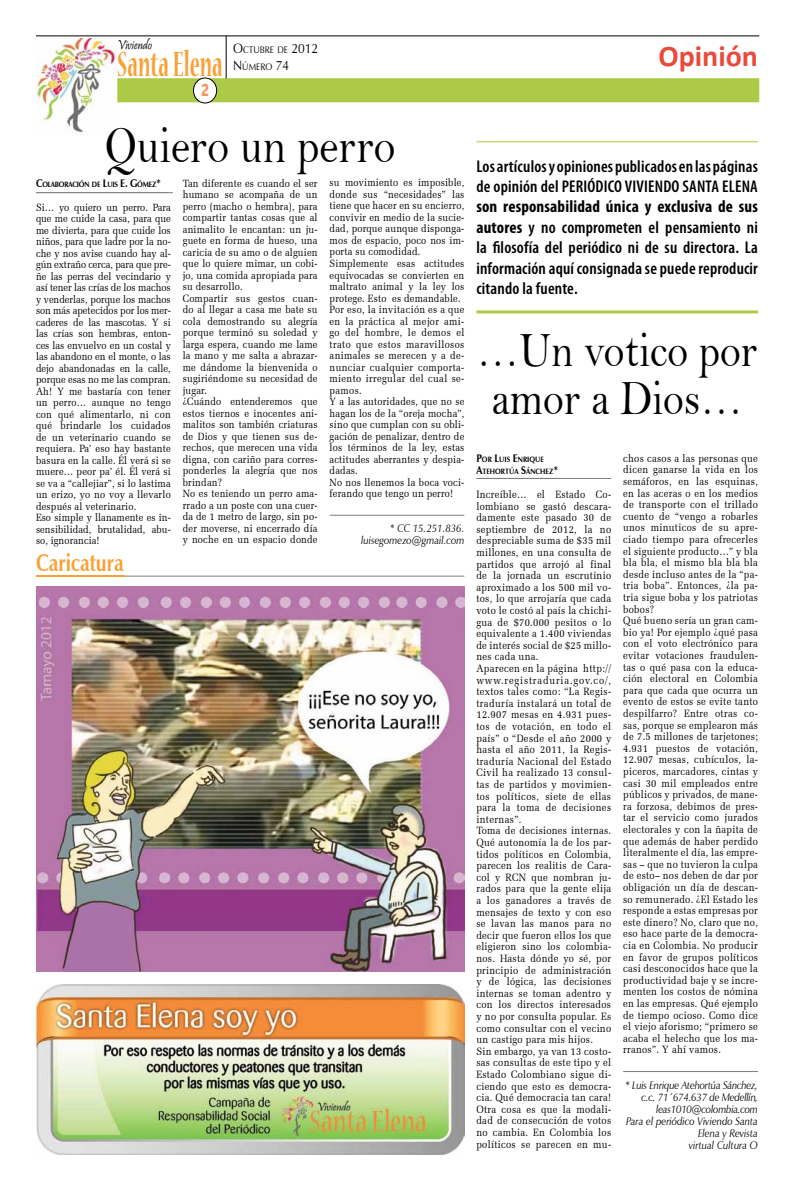
<style>
.page{position:relative;width:794px;height:1191px;background:#fff}
.page>*{position:absolute;margin:0;border:0;box-sizing:border-box;transform-origin:0 0}
.t1{font:52px "Bell";color:#000;scale:.85 1}
.t2{font:49.7px/48.5px "Bell";color:#000;scale:.85 1}
.t3{font:700 condensed 39px "Nueva Std";color:#f8a138;scale:.67 1}
.t4{font:700 30px "Calibri";color:#e94a3c}
.t5{font:26.2px "Lily UPC Bold";color:#f69263;scale:.57 1}
.t6{font:700 24px "Zapf Humanist 601 BT";color:#f8a138;scale:.8 1}
.t7{font:600 condensed 17px/20.4px "Myriad Pro";letter-spacing:.01em;color:#000}
.t8{font:13.5px "Pristina";color:#000;scale:.9 1}
.t9{font:italic 11px/12px "Zapf Humanist 601 BT";letter-spacing:-.02em;color:#000;text-align:right;scale:.9 1}
.t10{font:italic 11px/12px "Zapf Humanist 601 BT";color:#000;text-align:right;scale:.9 1}
.t11{font:10.6px/11.6px "Zapf Elliptical 711 BT";letter-spacing:.03em;color:#000;scale:.9 1}
.t12{font:10.5px/11.5px "Zapf Elliptical 711 BT";letter-spacing:.02em;color:#000;scale:.9 1}
.t13{font:10.5px/11.5px "Zapf Elliptical 711 BT";color:#000;scale:.9 1}
.t14{font:9.4px/16.2px "Zapf Humanist 601 BT";color:#000;scale:.9 1}
.t15{font:700 7.7px/12px "Zapf Humanist 601 BT";color:#000;scale:.9 1}
.t16{font:700 7.7px "Zapf Humanist 601 BT";letter-spacing:-.03em;color:#000;scale:.9 1}
.s1{font-size:13.5px}
.s2{font-size:11px}
.s3{font-weight:700}
</style>
<div class="page">
<img style="left:36px;top:38px;width:80px;height:95px">
<div style="left:117px;top:78px;width:642px;height:24px;background:#acca47"></div>
<hr style="left:36px;top:36px;width:723px;height:1px;background:#000">
<hr style="left:226px;top:36px;width:1px;height:42px;background:#000">
<div style="left:193px;top:78px;width:24px;height:25px;background:#fff;border-radius:50%"></div>
<div style="left:193px;top:78px;width:24px;height:25px;border:1px solid #000;border-radius:50%"></div>
<hr style="left:476px;top:310px;width:282px;height:3px;background:#acca47">
<hr style="left:476px;top:141px;width:282px;height:1px;background:#acca47">
<hr style="left:476px;top:478px;width:135px;height:1px;background:#7c7c7c">
<hr style="left:623px;top:1071px;width:135px;height:1px;background:#7c7c7c">
<hr style="left:329px;top:515px;width:135px;height:1px;background:#7c7c7c">
<hr style="left:36px;top:192px;width:137px;height:1px;background:#7c7c7c">
<img style="left:36px;top:984px;width:428px;height:171px">
<img style="left:36px;top:587px;width:428px;height:384px">
<hr style="left:36px;top:576px;width:428px;height:1px;background:#7c7c7c">
<hr style="left:36px;top:575px;width:89px;height:2px;background:#f8a138">
<p class="t8" style="left:117px;top:38px;width:40px">Viviendo</p>
<h3 class="t3" style="left:117px;top:46px;width:159px">Santa Elena</h3>
<h3 class="t5" style="left:201px;top:73px;width:14px">2</h3>
<p class="t14" style="left:233px;top:42px;width:96px"><span class="s1">O</span>CTUBRE DE <span class="s1">2012<br>N</span>ÚMERO <span class="s1">74</span></p>
<h3 class="t4" style="left:658px;top:37px;width:101px">Opinión</h3>
<h1 class="t1" style="left:105px;top:115px;width:344px">Quiero un perro</h1>
<p class="t16" style="left:36px;top:180px;width:141px"><span class="s2">C</span>OLABORACIÓN DE <span class="s2">L</span>UIS <span class="s2">E. G</span>ÓMEZ<span class="s2">*</span></p>
<p class="t13" style="left:36px;top:201px;width:151px">Si… yo quiero un perro. Para que me cuide la casa, para que me divierta, para que cuide los niños, para que ladre por la no&shy;che y nos avise cuando hay al&shy;gún extraño cerca, para que pre&shy;ñe las perras del vecindario y así tener las crías de los machos y venderlas, porque los machos son más apetecidos por los mer&shy;caderes de las mascotas. Y si las crías son hembras, enton&shy;ces las envuelvo en un costal y las abandono en el monte, o las dejo abandonadas en la calle, porque esas no me las compran.<br>Ah! Y me bastaría con tener un perro… aunque no tengo con qué alimentarlo, ni con qué brindarle los cuidados de un veterinario cuando se requiera. Pa’ eso hay bastante basura en la calle. Él verá si se muere… peor pa’ él. Él verá si se va a “callejiar”, si lo lastima un erizo, yo no voy a llevarlo después al veterinario.<br>Eso simple y llanamente es in&shy;sensibilidad, brutalidad, abu&shy;so, ignorancia!</p>
<h3 class="t6" style="left:36px;top:548px;width:111px">Caricatura</h3>
<p class="t12" style="left:183px;top:177px;width:151px">Tan diferente es cuando el ser humano se acompaña de un perro (macho o hembra), para compartir tantas cosas que al animalito le encantan: un ju&shy;guete en forma de hueso, una caricia de su amo o de alguien que lo quiere mimar, un cobi&shy;jo, una comida apropiada para su desarrollo.<br>Compartir sus gestos cuan&shy;do al llegar a casa me bate su cola demostrando su alegría porque terminó su soledad y larga espera, cuando me lame la mano y me salta a abrazar&shy;me dándome la bienvenida o sugiriéndome su necesidad de jugar.<br>¿Cuándo entenderemos que estos tiernos e inocentes ani&shy;malitos son también criaturas de Dios y que tienen sus de&shy;rechos, que merecen una vida digna, con cariño para corres&shy;ponderles la alegría que nos brindan?<br>No es teniendo un perro ama&shy;rrado a un poste con una cuer&shy;da de 1 metro de largo, sin po&shy;der moverse, ni encerrado día y noche en un espacio donde</p>
<p class="t12" style="left:329px;top:177px;width:151px">su movimiento es imposible, donde sus “necesidades” las tiene que hacer en su encierro, convivir en medio de la sucie&shy;dad, porque aunque disponga&shy;mos de espacio, poco nos im&shy;porta su comodidad.<br>Simplemente esas actitudes equivocadas se convierten en maltrato animal y la ley los protege. Esto es demandable.<br>Por eso, la invitación es a que en la práctica al mejor ami&shy;go del hombre, le demos el trato que estos maravillosos animales se merecen y a de&shy;nunciar cualquier comporta&shy;miento irregular del cual se&shy;pamos.<br>Y a las autoridades, que no se hagan los de la “oreja mocha”, sino que cumplan con su obli&shy;gación de penalizar, dentro de los términos de la ley, estas actitudes aberrantes y despia&shy;dadas.<br>No nos llenemos la boca voci&shy;ferando que tengo un perro!</p>
<p class="t10" style="left:361px;top:522px;width:116px">* CC 15.251.836. luisegomezo@gmail.com</p>
<h3 class="t7" style="left:476px;top:156px;width:283px">Los artículos y opiniones publicados en las páginas de opinión del PERIÓDICO VIVIENDO SANTA ELENA</h3>
<h3 class="t7" style="left:476px;top:197px;width:283px;text-align:justify"><span class="s3">son responsabilidad única y exclusiva de sus autores</span> y no comprometen el pensamiento ni la filosofía del periódico ni de su directora. La información aquí consignada se puede reproducir citando la fuente.</h3>
<h2 class="t2" style="left:477px;top:325px;width:332px">…Un votico por amor a Dios…</h2>
<p class="t15" style="left:476px;top:453px;width:93px"><span class="s2">P</span>OR <span class="s2">L</span>UIS <span class="s2">E</span>NRIQUE<br><span class="s2">A</span>TEHORTÚA <span class="s2">S</span>ÁNCHEZ<span class="s2">*</span></p>
<p class="t11" style="left:476px;top:488px;width:151px">Increíble… el Estado Co&shy;lombiano se gastó descara&shy;damente este pasado 30 de septiembre de 2012, la no despreciable suma de $35 mil millones, en una consulta de partidos que arrojó al final de la jornada un escrutinio aproximado a los 500 mil vo&shy;tos, lo que arrojaría que cada voto le costó al país la chichi&shy;gua de $70.000 pesitos o lo equivalente a 1.400 viviendas de interés social de $25 millo&shy;nes cada una.<br>Aparecen en la página http:// www.registraduria.gov.co/, textos tales como: “La Regis&shy;traduría instalará un total de<br>12.907 mesas en 4.931 pues&shy;tos de votación, en todo el país” o “Desde el año 2000 y hasta el año 2011, la Regis&shy;traduría Nacional del Estado<br>Civil ha realizado 13 consul&shy;tas de partidos y movimien&shy;tos políticos, siete de ellas para la toma de decisiones internas”.<br>Toma de decisiones internas.<br>Qué autonomía la de los par&shy;tidos políticos en Colombia, parecen los realitis de Cara&shy;col y RCN que nombran ju&shy;rados para que la gente elija a los ganadores a través de mensajes de texto y con eso se lavan las manos para no decir que fueron ellos los que eligieron sino los colombia&shy;nos. Hasta dónde yo sé, por principio de administración y de lógica, las decisiones internas se toman adentro y con los directos interesados y no por consulta popular. Es como consultar con el vecino un castigo para mis hijos.<br>Sin embargo, ya van 13 costo&shy;sas consultas de este tipo y el<br>Estado Colombiano sigue di&shy;ciendo que esto es democra&shy;cia. Qué democracia tan cara!<br>Otra cosa es que la modali&shy;dad de consecución de votos no cambia. En Colombia los políticos se parecen en mu-</p>
<p class="t11" style="left:623px;top:452px;width:151px">chos casos a las personas que dicen ganarse la vida en los semáforos, en las esquinas, en las aceras o en los medios de transporte con el trillado cuento de “vengo a robarles unos minuticos de su apre&shy;ciado tiempo para ofrecerles el siguiente producto…” y bla bla bla, el mismo bla bla bla desde incluso antes de la “pa&shy;tria boba”. Entonces, ¿la pa&shy;tria sigue boba y los patriotas bobos?<br>Qué bueno sería un gran cam&shy;bio ya! Por ejemplo ¿qué pasa con el voto electrónico para evitar votaciones fraudulen&shy;tas o qué pasa con la educa&shy;ción electoral en Colombia para que cada que ocurra un evento de estos se evite tanto despilfarro? Entre otras co&shy;sas, porque se emplearon más de 7.5 millones de tarjetones;<br>4.931 puestos de votación,<br>12.907 mesas, cubículos, la&shy;piceros, marcadores, cintas y casi 30 mil empleados entre públicos y privados, de mane&shy;ra forzosa, debimos de pres&shy;tar el servicio como jurados electorales y con la ñapita de que además de haber perdido literalmente el día, las empre&shy;sas – que no tuvieron la culpa de esto– nos deben de dar por obligación un día de descan&shy;so remunerado. ¿El Estado les responde a estas empresas por este dinero? No, claro que no, eso hace parte de la democra&shy;cia en Colombia. No producir en favor de grupos políticos casi desconocidos hace que la productividad baje y se incre&shy;menten los costos de nómina en las empresas. Qué ejemplo de tiempo ocioso. Como dice el viejo aforismo; “primero se acaba el helecho que los ma&shy;rranos”. Y ahí vamos.</p>
<p class="t9" style="left:625px;top:1079px;width:149px">* Luis Enrique Atehortúa Sánchez, c.c. 71´674.637 de Medellín, leas1010@colombia.com<br>Para el periódico Viviendo Santa<br>Elena y Revista<br>virtual Cultura O</p>
</div>
